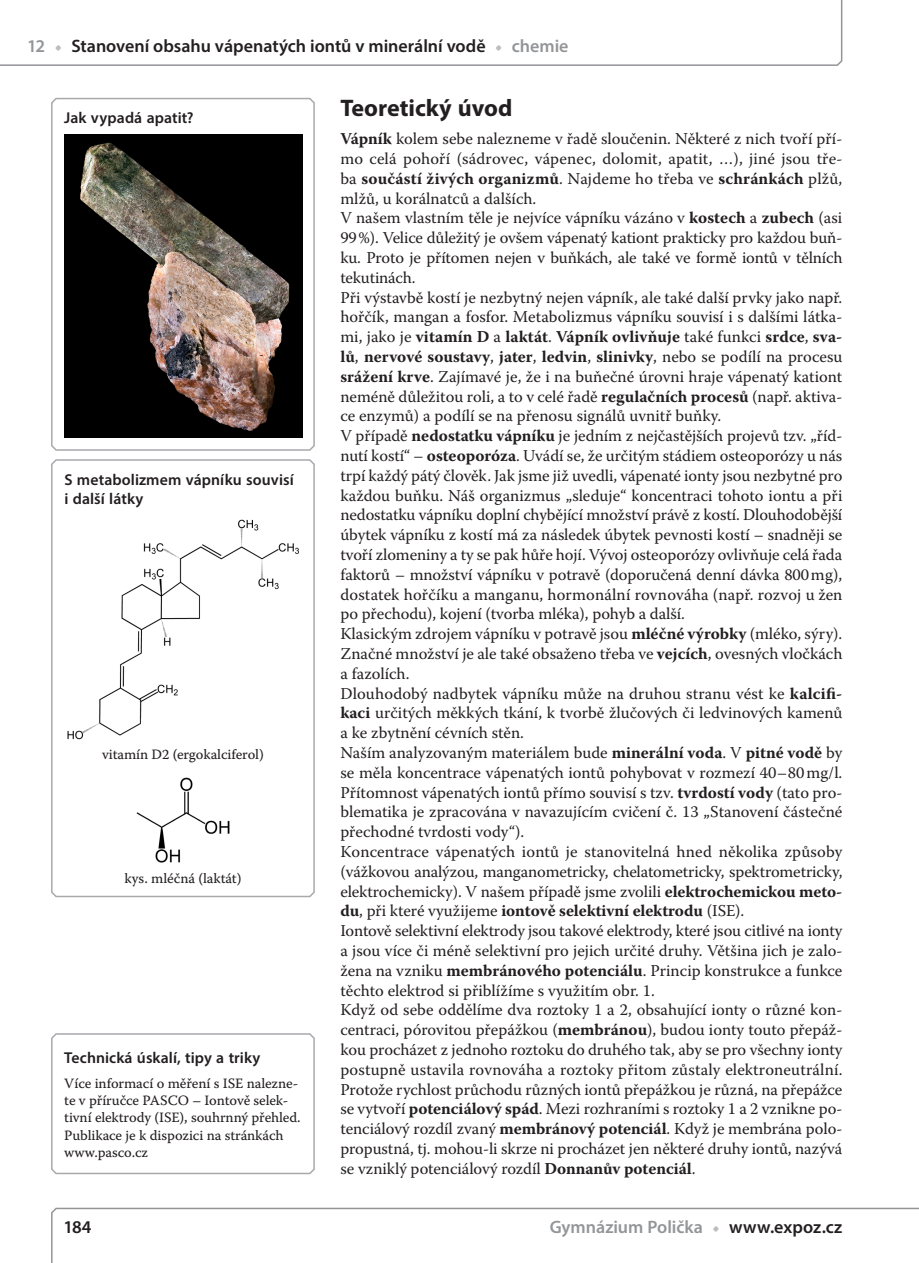
<style>
.page{position:relative;width:919px;height:1263px;background:#fff}
.page>*{position:absolute;margin:0;border:0;box-sizing:border-box;transform-origin:0 0}
.Nadpis_textu_1{font:700 24px "Myriad Pro";color:#231f20}
.EXPOZ-zakladni_text{font:600 18px "Myriad Pro";color:#231f20}
.Zápatí_www{font:600 18px "Myriad Pro";color:#939598}
.Zápatí_číslo_strany{font:600 18px "Myriad Pro";color:#231f20}
.Základní_text{font:16.5px/19.8px "Warnock Pro";color:#231f20;text-align:justify}
.Základní_text_p__o{font:16.5px/19.8px "Warnock Pro";letter-spacing:.005em;color:#231f20;text-align:justify}
.t1{font:600 15.75px/18.9px "Myriad Pro";letter-spacing:.005em;color:#231f20}
.t2{font:14.25px/17.1px "Warnock Pro Capt";letter-spacing:-.01em;color:#231f20}
.s1{color:#939598}
.s2{font-family:"Warnock Pro";color:#bcbdc0}
.s3{font-weight:700}
.s4{color:#231f20}
</style>
<div class="page">
<svg style="left:0;top:0;width:843px;height:66px"></svg>
<svg style="left:51px;top:1207px;width:867px;height:56px"></svg>
<img style="left:51px;top:97px;width:264px;height:354px">
<svg style="left:51px;top:459px;width:264px;height:439px"></svg>
<svg style="left:51px;top:1033px;width:264px;height:142px"></svg>
<p class="EXPOZ-zakladni_text" style="left:27px;top:34px;width:543px"><span class="s1">12</span> <span class="s2">•</span> Stanovení obsahu vápenatých iontů v minerální vodě <span class="s2">•</span> <span class="s1">chemie</span></p>
<p class="t1" style="left:64px;top:108px;width:131px">Jak vypadá apatit?</p>
<p class="t1" style="left:64px;top:470px;width:231px">S metabolizmem vápníku souvisí i další látky</p>
<p class="t2" style="left:102px;top:746px;width:163px">vitamín D2 (ergokalciferol)</p>
<p class="t2" style="left:124px;top:870px;width:118px">kys. mléčná (laktát)</p>
<p class="t1" style="left:64px;top:1047px;width:198px">Technická úskalí, tipy a triky</p>
<p class="t2" style="left:64px;top:1075px;width:238px">Více informací o měření s ISE nalezne&shy;te v příručce PASCO – Iontově selek&shy;tivní elektrody (ISE), souhrnný přehled.<br>Publikace je k dispozici na stránkách www.pasco.cz</p>
<p class="Nadpis_textu_1" style="left:340px;top:92px;width:174px">Teoretický úvod</p>
<p class="Základní_text_p__o" style="left:340px;top:129px;width:503px"><span class="s3">Vápník</span> kolem sebe nalezneme v řadě sloučenin. Některé z nich tvoří pří&shy;mo celá pohoří (sádrovec, vápenec, dolomit, apatit, …), jiné jsou tře&shy;ba <span class="s3">součástí živých organizmů</span>. Najdeme ho třeba ve <span class="s3">schránkách</span> plžů, mlžů, u korálnatců a dalších.</p>
<p class="Základní_text" style="left:340px;top:208px;width:503px">V našem vlastním těle je nejvíce vápníku vázáno v <span class="s3">kostech</span> a <span class="s3">zubech</span> (asi 99%). Velice důležitý je ovšem vápenatý kationt prakticky pro každou buň&shy;ku. Proto je přítomen nejen v buňkách, ale také ve formě iontů v tělních tekutinách.</p>
<p class="Základní_text" style="left:340px;top:287px;width:503px">Při výstavbě kostí je nezbytný nejen vápník, ale také další prvky jako např. hořčík, mangan a fosfor. Metabolizmus vápníku souvisí i s dalšími látka&shy;mi, jako je <span class="s3">vitamín D</span> a <span class="s3">laktát</span>. <span class="s3">Vápník ovlivňuje</span> také funkci <span class="s3">srdce</span>, <span class="s3">sva&shy;lů</span>, <span class="s3">nervové soustavy</span>, <span class="s3">jater</span>, <span class="s3">ledvin</span>, <span class="s3">slinivky</span>, nebo se podílí na procesu <span class="s3">srážení krve</span>. Zajímavé je, že i na buňečné úrovni hraje vápenatý kationt neméně důležitou roli, a to v celé řadě <span class="s3">regulačních procesů</span> (např. aktiva&shy;ce enzymů) a podílí se na přenosu signálů uvnitř buňky.</p>
<p class="Základní_text" style="left:340px;top:426px;width:503px">V případě <span class="s3">nedostatku vápníku</span> je jedním z nejčastějších projevů tzv. „říd&shy;nutí kostí“ – <span class="s3">osteoporóza</span>. Uvádí se, že určitým stádiem osteoporózy u nás trpí každý pátý člověk. Jak jsme již uvedli, vápenaté ionty jsou nezbytné pro každou buňku. Náš organizmus „sleduje“ koncentraci tohoto iontu a při nedostatku vápníku doplní chybějící množství právě z kostí. Dlouhodobější úbytek vápníku z kostí má za následek úbytek pevnosti kostí – snadněji se tvoří zlomeniny a ty se pak hůře hojí. Vývoj osteoporózy ovlivňuje celá řada faktorů – množství vápníku v potravě (doporučená denní dávka 800mg), dostatek hořčíku a manganu, hormonální rovnováha (např. rozvoj u žen po přechodu), kojení (tvorba mléka), pohyb a další.</p>
<p class="Základní_text" style="left:340px;top:624px;width:503px">Klasickým zdrojem vápníku v potravě jsou <span class="s3">mléčné výrobky</span> (mléko, sýry).<br>Značné množství je ale také obsaženo třeba ve <span class="s3">vejcích</span>, ovesných vločkách a fazolích.</p>
<p class="Základní_text" style="left:340px;top:683px;width:503px">Dlouhodobý nadbytek vápníku může na druhou stranu vést ke <span class="s3">kalcifi&shy;kaci</span> určitých měkkých tkání, k tvorbě žlučových či ledvinových kamenů a ke zbytnění cévních stěn.</p>
<p class="Základní_text" style="left:340px;top:742px;width:503px">Naším analyzovaným materiálem bude <span class="s3">minerální voda</span>. V <span class="s3">pitné vodě</span> by se měla koncentrace vápenatých iontů pohybovat v rozmezí 40–80mg/l.<br>Přítomnost vápenatých iontů přímo souvisí s tzv. <span class="s3">tvrdostí vody</span> (tato pro&shy;blematika je zpracována v navazujícím cvičení č. 13 „Stanovení částečné přechodné tvrdosti vody“).</p>
<p class="Základní_text" style="left:340px;top:841px;width:503px">Koncentrace vápenatých iontů je stanovitelná hned několika způsoby (vážkovou analýzou, manganometricky, chelatometricky, spektrometricky, elektrochemicky). V našem případě jsme zvolili <span class="s3">elektrochemickou meto&shy;du</span>, při které využijeme <span class="s3">iontově selektivní elektrodu</span> (ISE).</p>
<p class="Základní_text" style="left:340px;top:921px;width:503px">Iontově selektivní elektrody jsou takové elektrody, které jsou citlivé na ionty a jsou více či méně selektivní pro jejich určité druhy. Většina jich je zalo&shy;žena na vzniku <span class="s3">membránového potenciálu</span>. Princip konstrukce a funkce těchto elektrod si přiblížíme s využitím obr. 1.</p>
<p class="Základní_text" style="left:340px;top:1000px;width:503px">Když od sebe oddělíme dva roztoky 1 a 2, obsahující ionty o různé kon&shy;centraci, pórovitou přepážkou (<span class="s3">membránou</span>), budou ionty touto přepáž&shy;kou procházet z jednoho roztoku do druhého tak, aby se pro všechny ionty postupně ustavila rovnováha a roztoky přitom zůstaly elektroneutrální.<br>Protože rychlost průchodu různých iontů přepážkou je různá, na přepážce se vytvoří <span class="s3">potenciálový spád</span>. Mezi rozhraními s roztoky 1 a 2 vznikne po&shy;tenciálový rozdíl zvaný <span class="s3">membránový potenciál</span>. Když je membrána polo&shy;propustná, tj. mohou-li skrze ni procházet jen některé druhy iontů, nazývá se vzniklý potenciálový rozdíl <span class="s3">Donnanův potenciál</span>.</p>
<p class="Zápatí_číslo_strany" style="left:63px;top:1216px;width:30px">184</p>
<p class="Zápatí_www" style="left:549px;top:1216px;width:294px">Gymnázium Polička <span class="s2">•</span> <span class="s4">www.expoz.cz</span></p>
</div>
